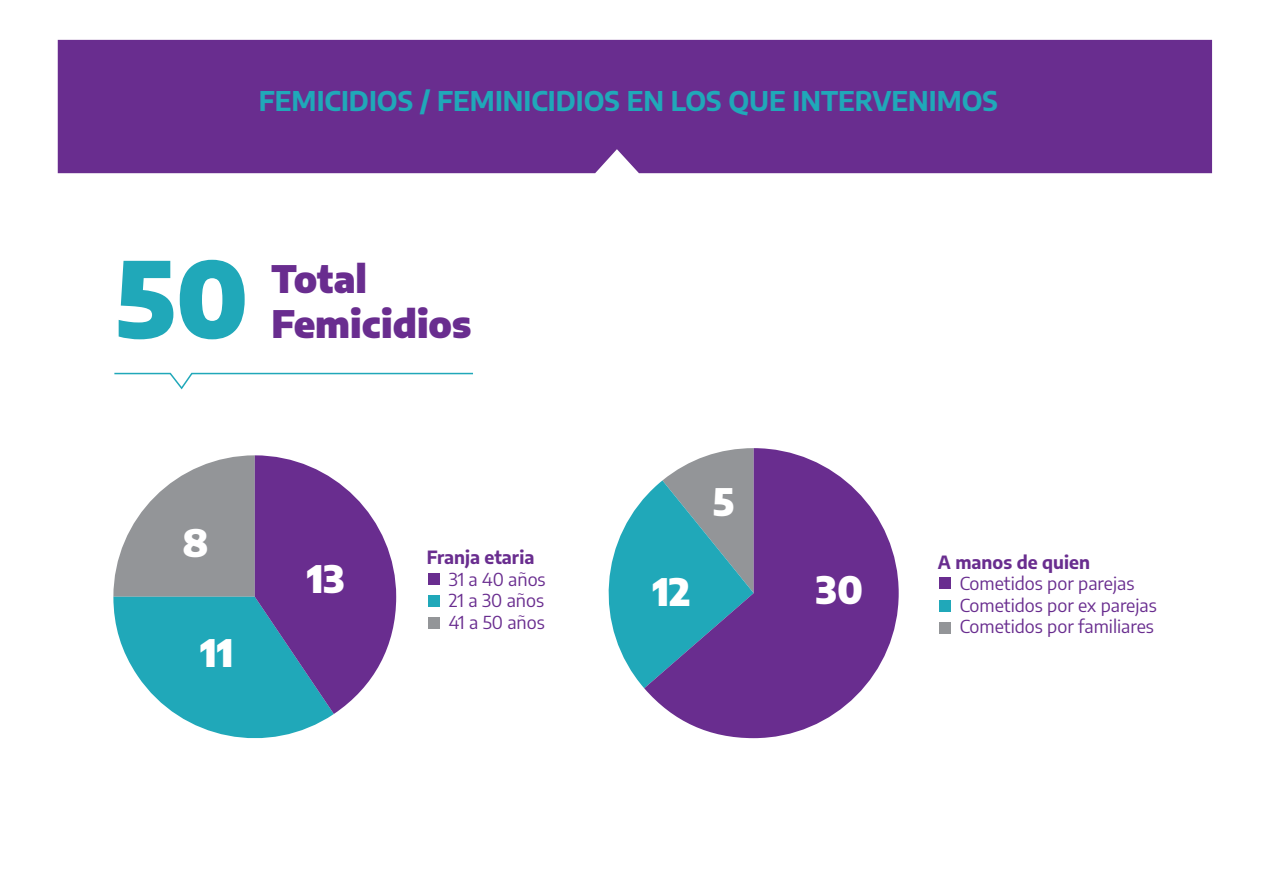
<style>
.page{position:relative;width:1263px;height:893px;background:#fff}
.page>*{position:absolute;margin:0;border:0;box-sizing:border-box;transform-origin:0 0}
.t1{font:900 104.7px "Encode Sans";color:#20a8b9}
.t2{font:900 37.2px/44.7px "Encode Sans";color:#692d8f}
.t3{font:900 37.2px "Encode Sans";color:#fff}
.t4{font:700 26.7px "Encode Sans";color:#20a8b9}
.t5{font:17.85px/21.5px "Encode Sans";color:#692d8f;text-align:justify}
.t6{font:700 17.85px "Encode Sans";color:#692d8f}
</style>
<div class="page">
<div style="left:58px;top:40px;width:1154px;height:133px;background:#692d8f"></div>
<svg style="left:114px;top:372px;width:359px;height:18px"></svg>
<svg style="left:113px;top:455px;width:283px;height:284px"></svg>
<div style="left:428px;top:573px;width:12px;height:12px;background:#692d8f"></div>
<div style="left:428px;top:595px;width:12px;height:12px;background:#20a8b9"></div>
<div style="left:428px;top:617px;width:12px;height:12px;background:#939598"></div>
<svg style="left:608px;top:498px;width:36px;height:190px"></svg>
<svg style="left:644px;top:448px;width:255px;height:290px;fill:#692d8f"></svg>
<div style="left:939px;top:577px;width:12px;height:12px;background:#692d8f"></div>
<div style="left:939px;top:600px;width:12px;height:11px;background:#20a8b9"></div>
<div style="left:939px;top:622px;width:12px;height:12px;background:#939598"></div>
<h3 class="t4" style="left:259px;top:81px;width:741px">FEMICIDIOS / FEMINICIDIOS EN LOS QUE INTERVENIMOS</h3>
<h1 class="t1" style="left:115px;top:216px;width:135px">50</h1>
<h2 class="t2" style="left:271px;top:254px;width:202px">Total<br>Femicidios</h2>
<h2 class="t3" style="left:182px;top:514px;width:28px">8</h2>
<h2 class="t3" style="left:200px;top:624px;width:35px">11</h2>
<h2 class="t3" style="left:307px;top:550px;width:39px">13</h2>
<p class="t6" style="left:427px;top:544px;width:109px">Franja etaria</p>
<p class="t5" style="left:449px;top:567px;width:98px">31 a 40 años 21 a 30 años 41 a 50 años</p>
<h2 class="t3" style="left:713px;top:473px;width:23px">5</h2>
<h2 class="t3" style="left:652px;top:562px;width:39px">12</h2>
<h2 class="t3" style="left:816px;top:561px;width:49px">30</h2>
<p class="t6" style="left:938px;top:549px;width:154px">A manos de quien</p>
<p class="t5" style="left:960px;top:572px;width:199px;text-align:left">Cometidos por parejas<br>Cometidos por ex parejas<br>Cometidos por familiares</p>
</div>
